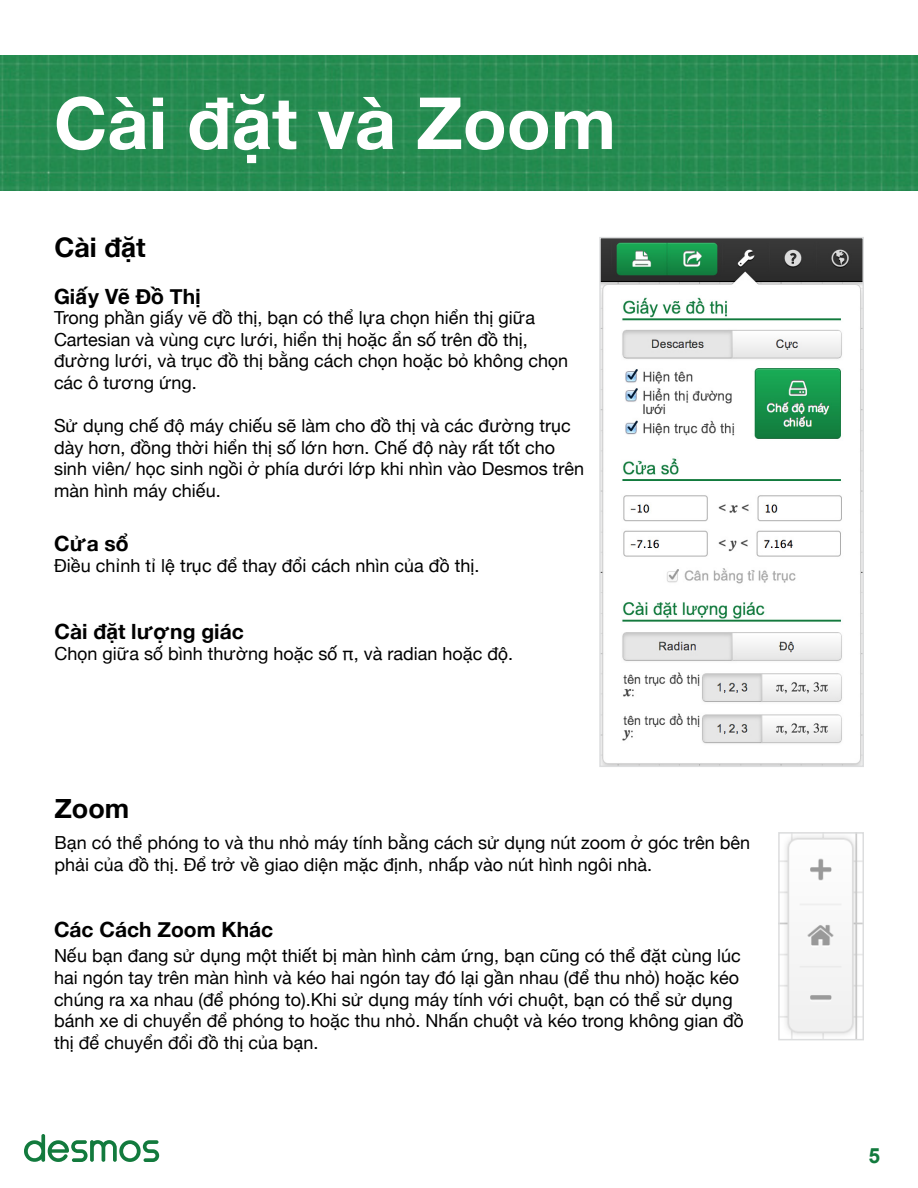
<style>
.page{position:relative;width:918px;height:1188px;background:#fff}
.page>*{position:absolute;margin:0;border:0;box-sizing:border-box;transform-origin:0 0}
.t1{font:700 72px "Helvetica Neue";color:#fff}
.t2{font:700 27px "Helvetica Neue";color:#000}
.t3{font:700 21px "Helvetica Neue";color:#000}
.t4{font:700 21px "Arial";color:#127a3d}
.t5{font:18px/21.6px "Helvetica Neue";color:#000}
</style>
<div class="page">
<svg style="left:24px;top:1134px;width:135px;height:28px"></svg>
<img style="left:0;top:55px;width:917px;height:135px">
<img style="left:917px;top:55px;width:1px;height:135px">
<img style="left:602px;top:240px;width:259px;height:524px">
<div style="left:599px;top:237px;width:265px;height:530px;border:2px solid #dcddde"></div>
<img style="left:781px;top:835px;width:80px;height:202px">
<div style="left:778px;top:832px;width:86px;height:208px;border:2px solid #dcddde"></div>
<p class="t1" style="left:54px;top:67px;width:564px">Cài đặt và Zoom</p>
<p class="t2" style="left:54px;top:227px;width:93px">Cài đặt</p>
<p class="t3" style="left:54px;top:280px;width:149px">Giấy Vẽ Đồ Thị</p>
<p class="t5" style="left:54px;top:308px;width:516px">Trong phần giấy vẽ đồ thị, bạn có thể lựa chọn hiển thị giữa Cartesian và vùng cực lưới, hiển thị hoặc ẩn số trên đồ thị, đường lưới, và trục đồ thị bằng cách chọn hoặc bỏ không chọn các ô tương ứng.</p>
<p class="t5" style="left:54px;top:416px;width:532px">Sử dụng chế độ máy chiếu sẽ làm cho đồ thị và các đường trục dày hơn, đồng thời hiển thị số lớn hơn. Chế độ này rất tốt cho sinh viên/ học sinh ngồi ở phía dưới lớp khi nhìn vào Desmos trên màn hình máy chiếu.</p>
<p class="t3" style="left:54px;top:527px;width:76px">Cửa sổ</p>
<p class="t5" style="left:54px;top:556px;width:427px">Điều chỉnh tỉ lệ trục để thay đổi cách nhìn của đồ thị.</p>
<p class="t3" style="left:54px;top:615px;width:191px">Cài đặt lượng giác</p>
<p class="t5" style="left:55px;top:644px;width:460px">Chọn giữa số bình thường hoặc số π, và radian hoặc độ.</p>
<p class="t2" style="left:54px;top:787px;width:76px">Zoom</p>
<p class="t5" style="left:54px;top:833px;width:697px">Bạn có thể phóng to và thu nhỏ máy tính bằng cách sử dụng nút zoom ở góc trên bên phải của đồ thị. Để trở về giao diện mặc định, nhấp vào nút hình ngôi nhà.</p>
<p class="t3" style="left:54px;top:913px;width:221px">Các Cách Zoom Khác</p>
<p class="t5" style="left:54px;top:946px;width:691px">Nếu bạn đang sử dụng một thiết bị màn hình cảm ứng, bạn cũng có thể đặt cùng lúc hai ngón tay trên màn hình và kéo hai ngón tay đó lại gần nhau (để thu nhỏ) hoặc kéo chúng ra xa nhau (để phóng to).Khi sử dụng máy tính với chuột, bạn có thể sử dụng bánh xe di chuyển để phóng to hoặc thu nhỏ. Nhấn chuột và kéo trong không gian đồ thị để chuyển đổi đồ thị của bạn.</p>
<p class="t4" style="left:868px;top:1142px;width:13px">5</p>
</div>
